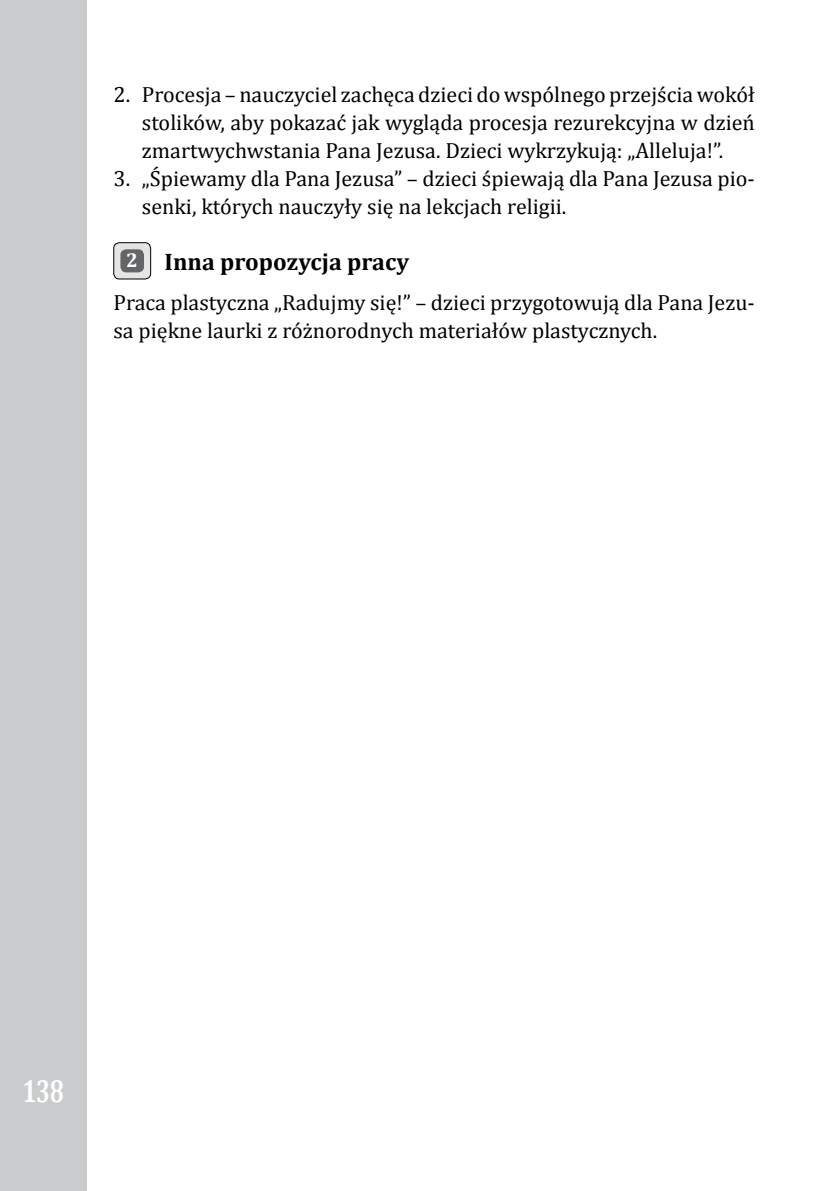
<style>
.page{position:relative;width:840px;height:1191px;background:#fff}
.page>*{position:absolute;margin:0;border:0;box-sizing:border-box;transform-origin:0 0}
.t1{font:700 32px "Cambria";color:#fff;scale:.75 1}
.t2{font:700 24px "Cambria";color:#000}
.t3{font:22px/28px "Cambria";color:#000}
.t4{font:700 20px "Cambria";color:#fff}
</style>
<div class="page">
<div style="left:0;top:0;width:86px;height:1191px;background:#c9cbcc"></div>
<img style="left:114px;top:243px;width:36px;height:36px">
<div style="left:113px;top:242px;width:38px;height:37px;border:1px solid #000;border-radius:6px"></div>
<div style="left:120px;top:249px;width:24px;height:23px;background:#646567;border-radius:6px"></div>
<p class="t3" style="left:142px;top:81px;width:614px;text-align:justify;text-indent:-28px">2. Procesja – nauczyciel zachęca dzieci do wspólnego przejścia wokół stolików, aby pokazać jak wygląda procesja rezurekcyjna w dzień zmartwychwstania Pana Jezusa. Dzieci wykrzykują: „Alleluja!”.</p>
<p class="t3" style="left:142px;top:165px;width:614px;text-indent:-28px">3. „Śpiewamy dla Pana Jezusa” – dzieci śpiewają dla Pana Jezusa pio&shy;senki, których nauczyły się na lekcjach religii.</p>
<p class="t2" style="left:164px;top:245px;width:246px">Inna propozycja pracy</p>
<p class="t3" style="left:113px;top:288px;width:642px">Praca plastyczna „Radujmy się!” – dzieci przygotowują dla Pana Jezu&shy;sa piękne laurki z różnorodnych materiałów plastycznych.</p>
<p class="t4" style="left:126px;top:246px;width:13px">2</p>
<h1 class="t1" style="left:22px;top:1068px;width:57px">138</h1>
</div>
